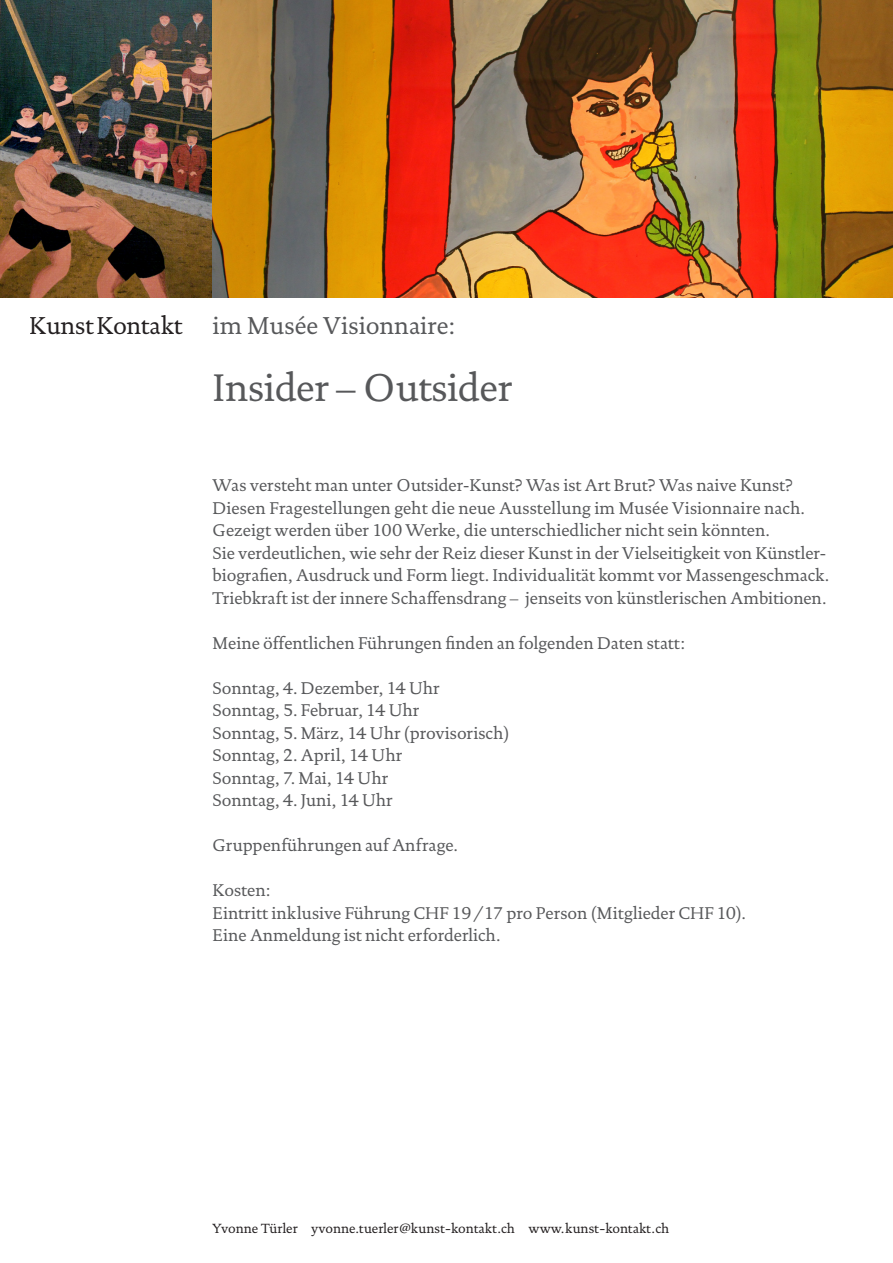
<style>
.page{position:relative;width:893px;height:1263px;background:#fff}
.page>*{position:absolute;margin:0;border:0;box-sizing:border-box;transform-origin:0 0}
.t1{font:39px "DTL Documenta T";letter-spacing:-.01em;color:#57585a}
.t2{font:24.75px "DTL Documenta T";color:#57585a}
.t3{font:24.75px "DTL Documenta T";letter-spacing:-.01em;color:#231f20}
.t4{font:17.25px/22.5px "DTL Documenta T";color:#57585a}
.t5{font:13.5px "DTL Documenta T";color:#231f20}
</style>
<div class="page">
<img style="left:0;top:0;width:213px;height:298px">
<img style="left:213px;top:0;width:680px;height:298px">
<h2 class="t3" style="left:30px;top:311px;width:154px">KunstKontakt</h2>
<h2 class="t2" style="left:213px;top:311px;width:245px">im Musée Visionnaire:</h2>
<h1 class="t1" style="left:213px;top:365px;width:301px">Insider – Outsider</h1>
<p class="t4" style="left:213px;top:474px;width:618px">Was versteht man unter Outsider-Kunst? Was ist Art Brut? Was naive Kunst?<br>Diesen Fragestellungen geht die neue Ausstellung im Musée Visionnaire nach.<br>Gezeigt werden über 100 Werke, die unterschiedlicher nicht sein könnten.<br>Sie verdeutlichen, wie sehr der Reiz dieser Kunst in der Vielseitigkeit von Künstler&shy;biografien, Ausdruck und Form liegt. Individualität kommt vor Massengeschmack.<br>Triebkraft ist der innere Schaffensdrang – jenseits von künstlerischen Ambitionen.</p>
<p class="t4" style="left:213px;top:632px;width:474px">Meine öffentlichen Führungen finden an folgenden Daten statt:</p>
<p class="t4" style="left:213px;top:677px;width:298px">Sonntag, 4. Dezember, 14 Uhr<br>Sonntag, 5. Februar, 14 Uhr<br>Sonntag, 5. März, 14 Uhr (provisorisch)<br>Sonntag, 2. April, 14 Uhr<br>Sonntag, 7. Mai, 14 Uhr<br>Sonntag, 4. Juni, 14 Uhr</p>
<p class="t4" style="left:213px;top:834px;width:247px">Gruppenführungen auf Anfrage.</p>
<p class="t4" style="left:213px;top:879px;width:535px">Kosten:<br>Eintritt inklusive Führung CHF 19/17 pro Person (Mitglieder CHF 10).<br>Eine Anmeldung ist nicht erforderlich.</p>
<p class="t5" style="left:213px;top:1221px;width:458px">Yvonne Türler yvonne.tuerler@kunst-kontakt.ch www.kunst-kontakt.ch</p>
</div>
